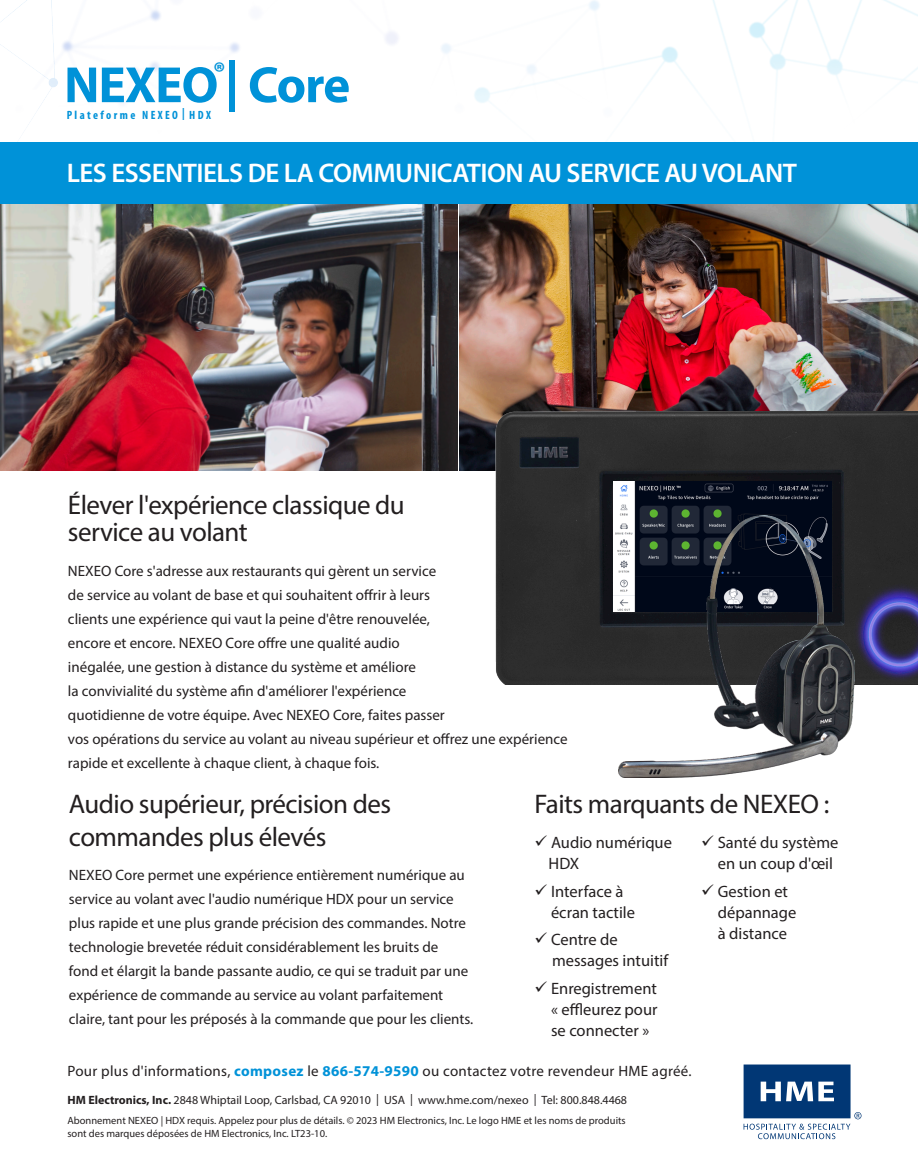
<style>
.page{position:relative;width:918px;height:1175px;background:#fff}
.page>*{position:absolute;margin:0;border:0;box-sizing:border-box;transform-origin:0 0}
.t1{font:700 51.3px "Myriad Pro";letter-spacing:-.02em;color:#0092d8}
.t2{font:27px/27px "Myriad Pro";letter-spacing:-.02em;color:#231f20}
.t3{font:600 27px "Myriad Pro";letter-spacing:-.02em;color:#fff}
.t4{font:16.5px/21px "Myriad Pro";color:#231f20}
.t5{font:15px/24px "Myriad Pro";color:#231f20}
.t6{font:15px "Myriad Pro";letter-spacing:.02em;color:#231f20}
.t7{font:12px "Myriad Pro";color:#231f20}
.t8{font:700 condensed 12px "Myriad Pro";letter-spacing:.2em;color:#0092d8}
.t9{font:10.5px/13.5px "Myriad Pro";color:#231f20}
.s1{font-weight:700;color:#0092d8}
.s2{font-weight:700}
</style>
<div class="page">
<img style="left:459px;top:204px;width:459px;height:266px">
<svg style="left:744px;top:1064px;width:118px;height:75px"></svg>
<img style="left:0;top:0;width:918px;height:125px">
<div style="left:0;top:142px;width:918px;height:62px;background:#0092d8"></div>
<img style="left:496px;top:411px;width:422px;height:273px">
<img style="left:614px;top:481px;width:217px;height:131px">
<img style="left:619px;top:515px;width:236px;height:262px">
<img style="left:0;top:204px;width:457px;height:266px">
<p class="t1" style="left:64px;top:51px;width:288px">NEXEO<sup>®</sup>| Core</p>
<p class="t8" style="left:67px;top:107px;width:146px">Plateforme NEXEO | HDX</p>
<p class="t3" style="left:67px;top:156px;width:732px">LES ESSENTIELS DE LA COMMUNICATION AU SERVICE AU VOLANT</p>
<p class="t2" style="left:68px;top:490px;width:338px">Élever l'expérience classique du service au volant</p>
<p class="t5" style="left:68px;top:559px;width:501px">NEXEO Core s'adresse aux restaurants qui gèrent un service<br>de service au volant de base et qui souhaitent offrir à leurs<br>clients une expérience qui vaut la peine d'être renouvelée,<br>encore et encore. NEXEO Core offre une qualité audio<br>inégalée, une gestion à distance du système et améliore<br>la convivialité du système afin d'améliorer l'expérience<br>quotidienne de votre équipe. Avec NEXEO Core, faites passer<br>vos opérations du service au volant au niveau supérieur et offrez une expérience rapide et excellente à chaque client, à chaque fois.</p>
<p class="t2" style="left:69px;top:787px;width:324px;line-height:33px">Audio supérieur, précision des commandes plus élevés</p>
<p class="t5" style="left:69px;top:862px;width:406px">NEXEO Core permet une expérience entièrement numérique au service au volant avec l'audio numérique HDX pour un service plus rapide et une plus grande précision des commandes. Notre technologie brevetée réduit considérablement les bruits de<br>fond et élargit la bande passante audio, ce qui se traduit par une expérience de commande au service au volant parfaitement claire, tant pour les préposés à la commande que pour les clients.</p>
<p class="t2" style="left:535px;top:790px;width:296px">Faits marquants de NEXEO :</p>
<p class="t4" style="left:549px;top:831px;width:125px;text-indent:-14px">✓ Audio numérique<br>HDX</p>
<p class="t4" style="left:551px;top:880px;width:86px;text-indent:-16px">✓ Interface à écran tactile</p>
<p class="t4" style="left:552px;top:929px;width:118px;text-indent:-17px">✓ Centre de messages intuitif</p>
<p class="t4" style="left:551px;top:977px;width:108px;text-align:justify;text-indent:-16px">✓ Enregistrement « effleurez pour se connecter »</p>
<p class="t4" style="left:718px;top:831px;width:122px;text-indent:-16px">✓ Santé du système en un coup d'œil</p>
<p class="t4" style="left:718px;top:880px;width:80px;text-indent:-16px">✓ Gestion et dépannage à distance</p>
<p class="t6" style="left:68px;top:1061px;width:626px">Pour plus d'informations, <span class="s1">composez</span> le <span class="s1">866-574-9590</span> ou contactez votre revendeur HME agréé.</p>
<p class="t7" style="left:68px;top:1092px;width:561px"><span class="s2">HM Electronics, Inc.</span> 2848 Whiptail Loop, Carlsbad, CA 92010 | USA | www.hme.com/nexeo | Tel: 800.848.4468</p>
<p class="t9" style="left:68px;top:1113px;width:560px">Abonnement NEXEO | HDX requis. Appelez pour plus de détails. © 2023 HM Electronics, Inc. Le logo HME et les noms de produits sont des marques déposées de HM Electronics, Inc. LT23-10.</p>
</div>
